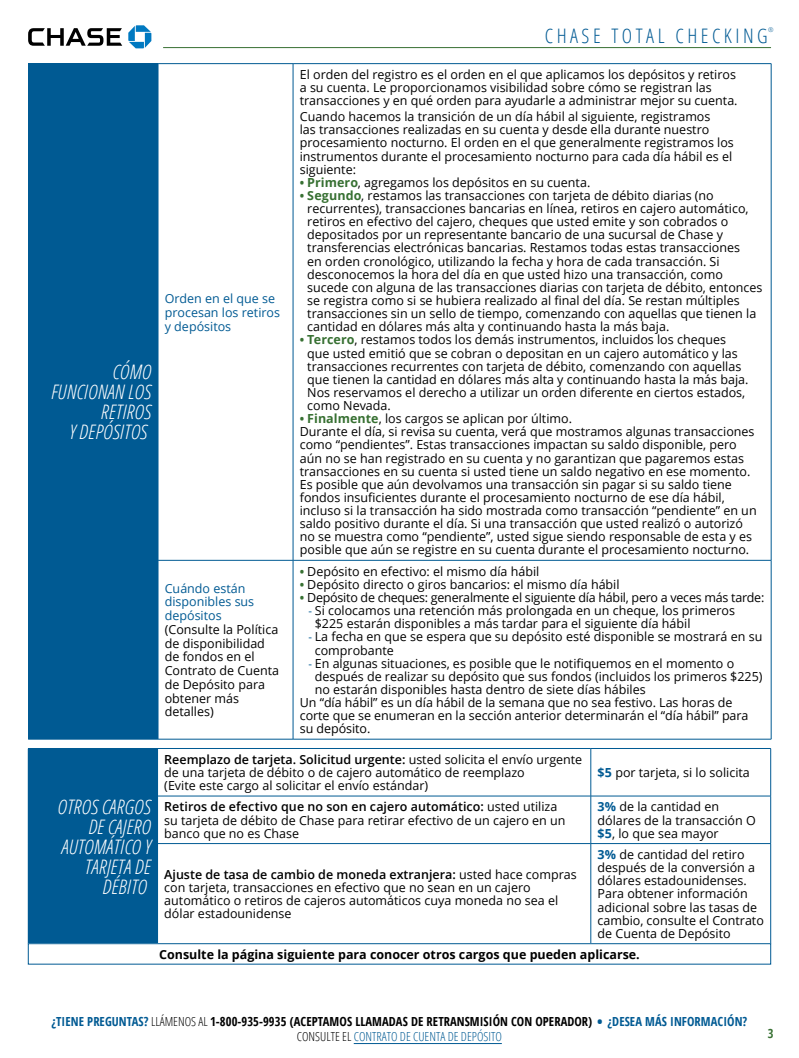
<style>
.page{position:relative;width:799px;height:1058px;background:#fff}
.page>*{position:absolute;margin:0;border:0;box-sizing:border-box;transform-origin:0 0}
.t1{font:italic 300 condensed 20px/20px "Open Sans";letter-spacing:.01em;color:#fff;text-align:right}
.t2{font:300 condensed 20px "Open Sans";letter-spacing:.175em;color:#005a93}
.t3{font:12.5px/13.1px "Open Sans";color:#000}
.t4{font:700 condensed 12.5px/15px "Open Sans";letter-spacing:.005em;color:#000;text-align:center}
.t5{font:12.5px "Open Sans";letter-spacing:-.02em;color:#000}
.t6{font:700 12.5px "Open Sans";color:#000}
.t7{font:12.5px/13.8px "Open Sans";color:#005a93}
.t8{font:700 condensed 12.5px "Open Sans";color:#377032}
.t9{font:300 condensed 6.5px "Open Sans";color:#005a93}
.s1{color:#005a93}
.s2{font-weight:700;font-size:11.88px;color:#377032}
.s3{font-weight:700;color:#377032}
.s4{font-size:11.25px;color:#005a93}
.s5{font-weight:600}
.s6{font-weight:700;color:#005a93}
.s7{font-weight:300}
.s8{font-weight:300;font-size:20px;color:#005a93}
.s9{font-weight:300;color:#005a93}
</style>
<div class="page">
<hr style="left:354px;top:1043px;width:148px;height:1px;background:#005a93">
<svg style="left:28px;top:28px;width:94px;height:18px"></svg>
<svg style="left:128px;top:25px;width:23px;height:23px"></svg>
<hr style="left:163px;top:47px;width:608px;height:1px;background:#377032">
<div style="left:29px;top:64px;width:129px;height:675px;background:#005a93"></div>
<hr style="left:28px;top:64px;width:1px;height:496px;background:#005a93">
<hr style="left:28px;top:560px;width:1px;height:179px;background:#005a93">
<hr style="left:28px;top:63px;width:130px;height:1px;background:#005a93">
<hr style="left:158px;top:64px;width:1px;height:496px;background:#005a93">
<hr style="left:158px;top:63px;width:135px;height:1px;background:#005a93">
<hr style="left:293px;top:64px;width:1px;height:496px;background:#005a93">
<hr style="left:293px;top:63px;width:478px;height:1px;background:#005a93">
<hr style="left:771px;top:64px;width:1px;height:496px;background:#005a93">
<hr style="left:158px;top:560px;width:1px;height:179px;background:#005a93">
<hr style="left:158px;top:560px;width:135px;height:1px;background:#005a93">
<hr style="left:293px;top:560px;width:1px;height:179px;background:#005a93">
<hr style="left:293px;top:560px;width:478px;height:1px;background:#005a93">
<hr style="left:771px;top:560px;width:1px;height:179px;background:#005a93">
<hr style="left:28px;top:739px;width:130px;height:1px;background:#005a93">
<hr style="left:158px;top:739px;width:135px;height:1px;background:#005a93">
<hr style="left:293px;top:739px;width:478px;height:1px;background:#005a93">
<div style="left:28px;top:748px;width:130px;height:195px;background:#005a93"></div>
<hr style="left:158px;top:748px;width:433px;height:1px;background:#005a93">
<hr style="left:157px;top:795px;width:434px;height:1px;background:#005a93">
<hr style="left:590px;top:748px;width:1px;height:48px;background:#005a93">
<hr style="left:590px;top:796px;width:1px;height:47px;background:#005a93">
<hr style="left:591px;top:748px;width:180px;height:1px;background:#005a93">
<hr style="left:770px;top:748px;width:1px;height:48px;background:#005a93">
<hr style="left:770px;top:796px;width:1px;height:47px;background:#005a93">
<hr style="left:591px;top:795px;width:180px;height:1px;background:#005a93">
<hr style="left:157px;top:843px;width:434px;height:1px;background:#005a93">
<hr style="left:590px;top:843px;width:1px;height:100px;background:#005a93">
<hr style="left:591px;top:843px;width:180px;height:1px;background:#005a93">
<hr style="left:770px;top:843px;width:1px;height:100px;background:#005a93">
<div style="left:28px;top:943px;width:743px;height:21px;border:1px solid #005a93"></div>
<p class="t1" style="left:51px;top:361px;width:102px">CÓMO<br>FUNCIONAN LOS<br>RETIROS<br>Y DEPÓSITOS</p>
<p class="t7" style="left:165px;top:291px;width:117px">Orden en el que se procesan los retiros y depósitos</p>
<p class="t3" style="left:165px;top:581px;width:116px;line-height:13.8px"><span class="s1">Cuándo están disponibles sus depósitos </span>(Consulte la Política de disponibilidad de fondos en el<br>Contrato de Cuenta de Depósito para obtener más detalles)</p>
<h1 class="t2" style="left:545px;top:22px;width:224px">CHASE TOTAL CHECKING</h1>
<p class="t9" style="left:768px;top:25px;width:7px">®</p>
<p class="t3" style="left:300px;top:68px;width:439px">El orden del registro es el orden en el que aplicamos los depósitos y retiros a su cuenta. Le proporcionamos visibilidad sobre cómo se registran las transacciones y en qué orden para ayudarle a administrar mejor su cuenta.</p>
<p class="t3" style="left:300px;top:110px;width:435px">Cuando hacemos la transición de un día hábil al siguiente, registramos<br>las transacciones realizadas en su cuenta y desde ella durante nuestro procesamiento nocturno. El orden en el que generalmente registramos los instrumentos durante el procesamiento nocturno para cada día hábil es el siguiente:</p>
<p class="t3" style="left:300px;top:175px;width:292px"><span class="s2">•</span> <span class="s3">Primero</span>, agregamos los depósitos en su cuenta.</p>
<p class="t3" style="left:307px;top:188px;width:457px;text-indent:-7px"><span class="s2">•</span> <span class="s3">Segundo</span>, restamos las transacciones con tarjeta de débito diarias (no recurrentes), transacciones bancarias en línea, retiros en cajero automático, retiros en efectivo del cajero, cheques que usted emite y son cobrados o depositados por un representante bancario de una sucursal de Chase y transferencias electrónicas bancarias. Restamos todas estas transacciones<br>en orden cronológico, utilizando la fecha y hora de cada transacción. Si desconocemos la hora del día en que usted hizo una transacción, como sucede con alguna de las transacciones diarias con tarjeta de débito, entonces se registra como si se hubiera realizado al final del día. Se restan múltiples transacciones sin un sello de tiempo, comenzando con aquellas que tienen la cantidad en dólares más alta y continuando hasta la más baja.</p>
<p class="t3" style="left:307px;top:333px;width:443px;text-indent:-8px"><span class="s2">•</span> <span class="s3">Tercero</span>, restamos todos los demás instrumentos, incluidos los cheques que usted emitió que se cobran o depositan en un cajero automático y las transacciones recurrentes con tarjeta de débito, comenzando con aquellas que tienen la cantidad en dólares más alta y continuando hasta la más baja.<br>Nos reservamos el derecho a utilizar un orden diferente en ciertos estados, como Nevada.</p>
<p class="t3" style="left:300px;top:412px;width:274px"><span class="s2">•</span> <span class="s3">Finalmente</span>, los cargos se aplican por último.</p>
<p class="t3" style="left:300px;top:425px;width:458px">Durante el día, si revisa su cuenta, verá que mostramos algunas transacciones como “pendientes”. Estas transacciones impactan su saldo disponible, pero aún no se han registrado en su cuenta y no garantizan que pagaremos estas transacciones en su cuenta si usted tiene un saldo negativo en ese momento.<br>Es posible que aún devolvamos una transacción sin pagar si su saldo tiene fondos insuficientes durante el procesamiento nocturno de ese día hábil, incluso si la transacción ha sido mostrada como transacción “pendiente” en un saldo positivo durante el día. Si una transacción que usted realizó o autorizó no se muestra como “pendiente”, usted sigue siendo responsable de esta y es posible que aún se registre en su cuenta durante el procesamiento nocturno.</p>
<p class="t3" style="left:300px;top:564px;width:241px"><span class="s2">•</span> Depósito en efectivo: el mismo día hábil</p>
<p class="t3" style="left:300px;top:577px;width:321px"><span class="s2">•</span> Depósito directo o giros bancarios: el mismo día hábil</p>
<p class="t5" style="left:300px;top:589px;width:466px"><span class="s2">•</span> Depósito de cheques: generalmente el siguiente día hábil, pero a veces más tarde:</p>
<p class="t3" style="left:315px;top:603px;width:422px;text-indent:-6px"><span class="s4">-</span> Si colocamos una retención más prolongada en un cheque, los primeros $225 estarán disponibles a más tardar para el siguiente día hábil</p>
<p class="t3" style="left:315px;top:630px;width:449px;text-indent:-6px"><span class="s4">-</span> La fecha en que se espera que su depósito esté disponible se mostrará en su comprobante</p>
<p class="t3" style="left:315px;top:656px;width:449px;text-indent:-6px"><span class="s4">-</span> En algunas situaciones, es posible que le notifiquemos en el momento o después de realizar su depósito que sus fondos (incluidos los primeros $225) no estarán disponibles hasta dentro de siete días hábiles</p>
<p class="t3" style="left:300px;top:695px;width:450px">Un “día hábil” es un día hábil de la semana que no sea festivo. Las horas de corte que se enumeran en la sección anterior determinarán el “día hábil” para su depósito.</p>
<p class="t3" style="left:164px;top:752px;width:419px"><span class="s5">Reemplazo de tarjeta. Solicitud urgente:</span> usted solicita el envío urgente de una tarjeta de débito o de cajero automático de reemplazo<br>(Evite este cargo al solicitar el envío estándar)</p>
<p class="t3" style="left:597px;top:765px;width:154px"><span class="s6">$5</span> por tarjeta, si lo solicita</p>
<p class="t1" style="left:57px;top:795px;width:95px">OTROS CARGOS<br>DE CAJERO<br>AUTOMÁTICO Y<br>TARJETA DE<br>DÉBITO</p>
<p class="t3" style="left:164px;top:800px;width:403px"><span class="s5">Retiros de efectivo que no son en cajero automático:</span> usted utiliza su tarjeta de débito de Chase para retirar efectivo de un cajero en un banco que no es Chase</p>
<p class="t3" style="left:597px;top:800px;width:160px"><span class="s6">3%</span> de la cantidad en dólares de la transacción O <span class="s6">$5</span>, lo que sea mayor</p>
<p class="t3" style="left:164px;top:867px;width:414px"><span class="s5">Ajuste de tasa de cambio de moneda extranjera:</span> usted hace compras con tarjeta, transacciones en efectivo que no sean en un cajero automático o retiros de cajeros automáticos cuya moneda no sea el dólar estadounidense</p>
<p class="t3" style="left:597px;top:847px;width:168px"><span class="s6">3%</span> de cantidad del retiro después de la conversión a dólares estadounidenses.<br>Para obtener información adicional sobre las tasas de cambio, consulte el Contrato de Cuenta de Depósito</p>
<p class="t6" style="left:159px;top:945px;width:482px">Consulte la página siguiente para conocer otros cargos que pueden aplicarse.</p>
<p class="t4" style="left:51px;top:1013px;width:697px"><span class="s1">¿TIENE PREGUNTAS?</span> <span class="s7">LLÁMENOS AL</span> 1-800-935-9935 (ACEPTAMOS LLAMADAS DE RETRANSMISIÓN CON OPERADOR) <span class="s8">•</span> <span class="s1">¿DESEA MÁS INFORMACIÓN?<br></span><span class="s7">CONSULTE EL</span> <span class="s9">CONTRATO DE CUENTA DE DEPÓSITO</span></p>
<p class="t8" style="left:768px;top:1025px;width:7px">3</p>
</div>
